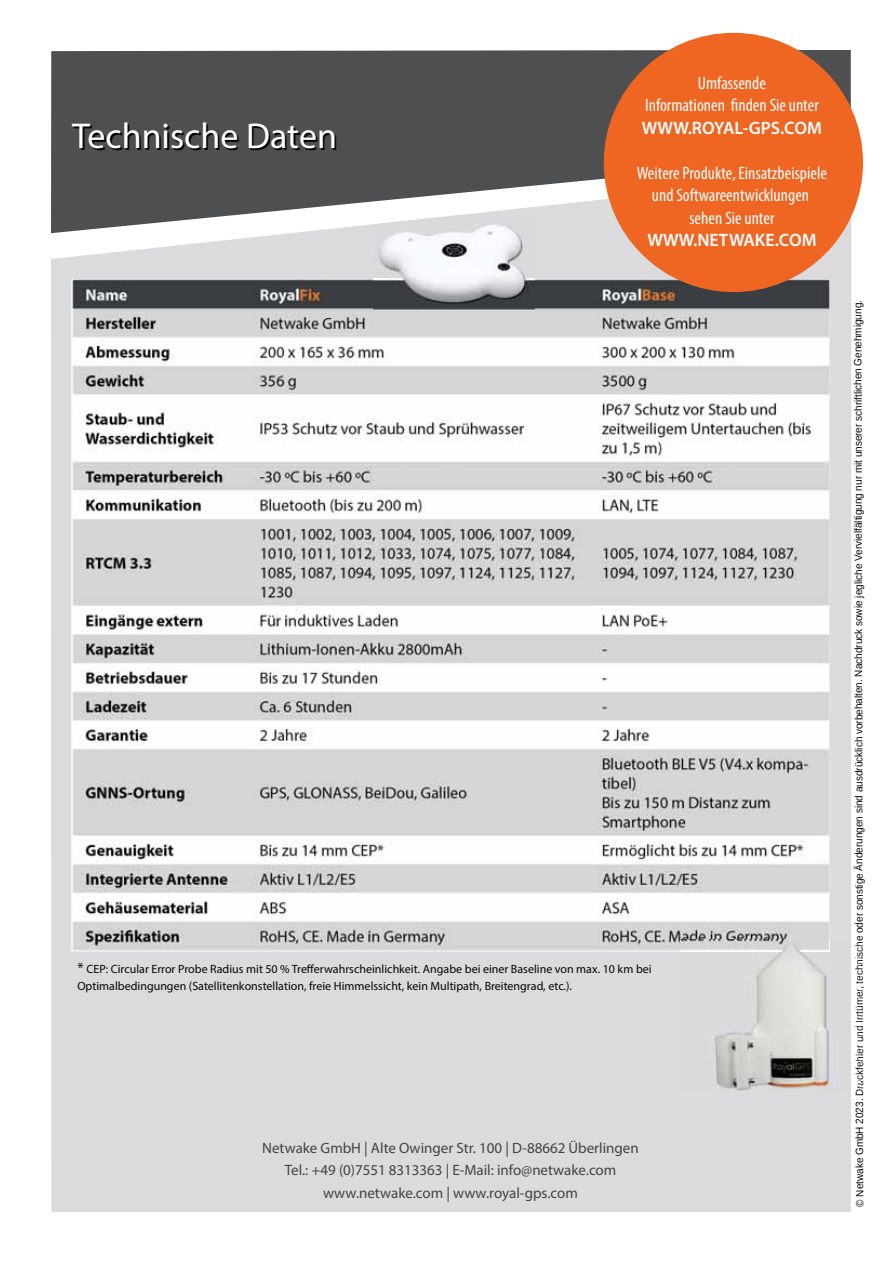
<style>
.page{position:relative;width:893px;height:1263px;background:#fff}
.page>*{position:absolute;margin:0;border:0;box-sizing:border-box;transform-origin:0 0}
.t1{font:36px "Myriad Pro";color:#fff}
.t2{font:condensed 18px/22.5px "Myriad Pro";color:#fff;text-align:center}
.t3{font:600 18px "Myriad Pro";letter-spacing:-.005em;color:#fff}
.t4{font:15px/22.5px "Myriad Pro";color:#434345;text-align:center}
.t5{font:12px/16.5px "Myriad Pro";color:#040504}
.t6{font:10.5px "Liberation Sans";color:#040504;scale:.95 1}
.s1{font-size:15px}
.s2{color:#050605}
</style>
<div class="page">
<div style="left:51px;top:233px;width:800px;height:979px;background:#dbdbdd"></div>
<img style="left:71px;top:279px;width:758px;height:672px">
<img style="left:681px;top:940px;width:170px;height:152px">
<img style="left:681px;top:940px;width:148px;height:11px">
<img style="left:374px;top:233px;width:161px;height:78px">
<svg style="left:51px;top:50px;width:800px;height:183px;background:#676769"></svg>
<div style="left:604px;top:33px;width:259px;height:259px;background:#ef6522;border-radius:50%"></div>
<h1 class="t1" style="left:72px;top:122px;width:266px">Technische Daten</h1>
<h2 class="t2" style="left:645px;top:73px;width:175px">Umfassende<br>Informationen finden Sie unter</h2>
<h2 class="t3" style="left:642px;top:121px;width:182px">WWW.ROYAL-GPS.COM</h2>
<h2 class="t2" style="left:637px;top:163px;width:192px">Weitere Produkte, Einsatzbeispiele und Softwareentwicklungen sehen Sie unter</h2>
<h2 class="t3" style="left:647px;top:233px;width:171px">WWW.NETWAKE.COM</h2>
<p class="t5" style="left:77px;top:962px;width:576px"><span class="s1">*</span> CEP: Circular Error Probe Radius mit 50 % Trefferwahrscheinlichkeit. Angabe bei einer Baseline von max. 10 km bei<br>Optimalbedingungen (Satellitenkonstellation, freie Himmelssicht, kein Multipath, Breitengrad, etc.).</p>
<p class="t4" style="left:262px;top:1137px;width:378px">Netwake GmbH | Alte Owinger Str. 100 | D-88662 Überlingen<br>Tel.: +49 (0)7551 8313363 | E-Mail: info@netwake.com www.netwake.com | www.royal-gps.com</p>
<p class="t6" style="left:853px;top:1207px;width:956px;rotate:-90deg">© Netwake GmbH 2023. <span class="s2">Druck ef h el r und Irr üt mer et chn si che</span> oder sonstige Änderungen sind ausdrücklich vorbehalten. Nachdruck sowie jegliche Verv elfältigung nur mit unserer schriftlichen Genehmigung.</p>
<p class="t6" style="left:852px;top:541px;width:4px;rotate:-90deg">i</p>
<p class="t6" style="left:853px;top:989px;width:4px;rotate:-90deg">,</p>
</div>
